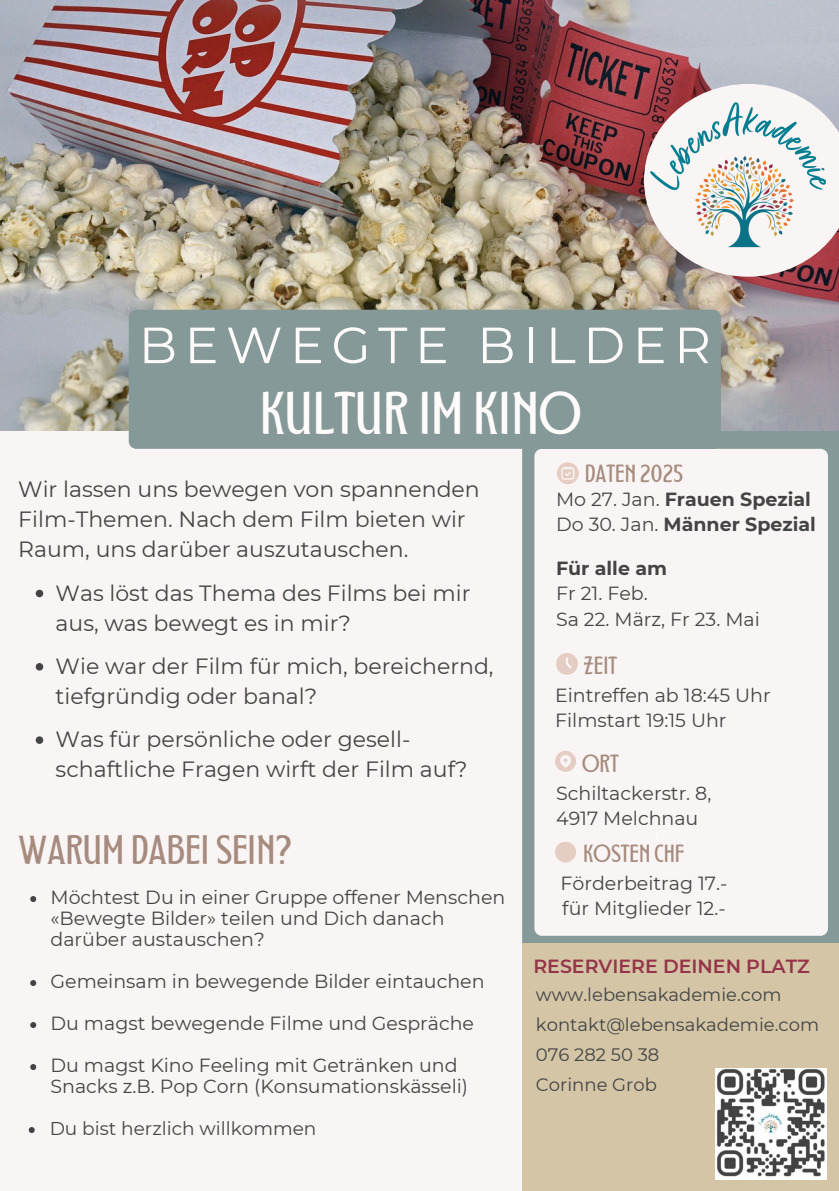
<style>
.page{position:relative;width:839px;height:1191px;background:#fff}
.page>*{position:absolute;margin:0;border:0;box-sizing:border-box;transform-origin:0 0}
.t1{font:50.8px "Montserrat";letter-spacing:.15em;color:#fffbfb}
.t2{font:48.4px "Montagna LTD";color:#fffbfb}
.t3{font:33.2px "Montagna LTD";color:#a68b7f}
.t4{font:22px/30px "Montserrat";color:#444}
.t5{font:20px "Montagna LTD";color:#a68b7f}
.t6{font:19px/21px "Montserrat";color:#444}
.t7{font:700 19px "Montserrat";color:#444}
.t8{font:600 19px "Montserrat";color:#953448}
.t9{font:18.6px "Montserrat";color:#444}
.t10{font:18px "Montserrat";color:#444}
.s1{font-weight:400}
</style>
<div class="page">
<div style="left:0;top:0;width:838px;height:1191px;background:#faf5f5"></div>
<div style="left:522px;top:430px;width:316px;height:513px;background:#859998"></div>
<div style="left:522px;top:943px;width:316px;height:248px;background:#d3c5a6"></div>
<div style="left:534px;top:449px;width:294px;height:487px;background:#faf5f5;border-radius:8px"></div>
<svg style="left:557px;top:462px;width:21px;height:22px"></svg>
<svg style="left:556px;top:653px;width:22px;height:22px"></svg>
<svg style="left:555px;top:751px;width:21px;height:21px"></svg>
<div style="left:555px;top:842px;width:21px;height:21px;background:#e6cdc3;border-radius:50%"></div>
<img style="left:0;top:0;width:838px;height:430px">
<div style="left:129px;top:310px;width:591px;height:139px;background:#859998;border-radius:8px"></div>
<svg style="left:644px;top:84px;width:194px;height:193px"></svg>
<img style="left:643px;top:85px;width:190px;height:179px">
<svg style="left:36px;top:590px;width:7px;height:7px"></svg>
<svg style="left:36px;top:663px;width:7px;height:8px"></svg>
<svg style="left:36px;top:736px;width:7px;height:8px"></svg>
<svg style="left:30px;top:896px;width:6px;height:6px"></svg>
<svg style="left:30px;top:980px;width:6px;height:6px"></svg>
<svg style="left:30px;top:1022px;width:6px;height:6px"></svg>
<svg style="left:30px;top:1064px;width:6px;height:6px"></svg>
<svg style="left:29px;top:1127px;width:6px;height:6px"></svg>
<img style="left:715px;top:1069px;width:111px;height:111px">
<p class="t1" style="left:139px;top:314px;width:573px">BEWEGTE BILDER</p>
<p class="t2" style="left:260px;top:392px;width:323px">KULTUR IM KINO</p>
<p class="t4" style="left:18px;top:474px;width:463px">Wir lassen uns bewegen von spannenden<br>Film-Themen. Nach dem Film bieten wir<br>Raum, uns darüber auszutauschen.</p>
<p class="t4" style="left:56px;top:578px;width:416px">Was löst das Thema des Films bei mir aus, was bewegt es in mir?</p>
<h2 class="t4" style="left:56px;top:651px;width:439px">Wie war der Film für mich, bereichernd, tiefgründig oder banal?</h2>
<h1 class="t4" style="left:56px;top:724px;width:413px">Was für persönliche oder gesell&shy;schaftliche Fragen wirft der Film auf?</h1>
<h4 class="t3" style="left:18px;top:835px;width:275px">WARUM DABEI SEIN?</h4>
<p class="t6" style="left:51px;top:886px;width:456px">Möchtest Du in einer Gruppe offener Menschen «Bewegte Bilder» teilen und Dich danach darüber austauschen?</p>
<p class="t6" style="left:51px;top:970px;width:435px">Gemeinsam in bewegende Bilder eintauchen</p>
<p class="t6" style="left:51px;top:1012px;width:425px">Du magst bewegende Filme und Gespräche</p>
<p class="t6" style="left:51px;top:1054px;width:419px">Du magst Kino Feeling mit Getränken und<br>Snacks z.B. Pop Corn (Konsumationskässeli)</p>
<p class="t9" style="left:50px;top:1117px;width:268px">Du bist herzlich willkommen</p>
<h4 class="t5" style="left:585px;top:464px;width:100px">DATEN 2025</h4>
<h4 class="t7" style="left:556px;top:487px;width:256px"><span class="s1">Mo 27. Jan.</span> Frauen Spezial</h4>
<p class="t7" style="left:556px;top:513px;width:261px"><span class="s1">Do 30. Jan.</span> Männer Spezial</p>
<p class="t7" style="left:556px;top:556px;width:112px">Für alle am</p>
<p class="t6" style="left:556px;top:583px;width:93px">Fr 21. Feb.</p>
<p class="t6" style="left:556px;top:608px;width:205px">Sa 22. März, Fr 23. Mai</p>
<p class="t5" style="left:584px;top:657px;width:35px">ZEIT</p>
<p class="t6" style="left:555px;top:684px;width:217px">Eintreffen ab 18:45 Uhr</p>
<p class="t6" style="left:555px;top:710px;width:173px">Filmstart 19:15 Uhr</p>
<h4 class="t5" style="left:582px;top:754px;width:38px">ORT</h4>
<p class="t6" style="left:556px;top:782px;width:157px">Schiltackerstr. 8,</p>
<p class="t6" style="left:556px;top:808px;width:144px">4917 Melchnau</p>
<p class="t5" style="left:583px;top:844px;width:102px">KOSTEN CHF</p>
<p class="t6" style="left:560px;top:872px;width:168px">Förderbeitrag 17.-</p>
<p class="t6" style="left:562px;top:898px;width:165px">für Mitglieder 12.-</p>
<p class="t8" style="left:533px;top:955px;width:278px">RESERVIERE DEINEN PLATZ</p>
<h5 class="t10" style="left:536px;top:984px;width:247px">www.lebensakademie.com</h5>
<p class="t10" style="left:536px;top:1014px;width:284px">kontakt@lebensakademie.com</p>
<p class="t10" style="left:536px;top:1044px;width:125px">076 282 50 38</p>
<p class="t10" style="left:536px;top:1074px;width:122px">Corinne Grob</p>
</div>
